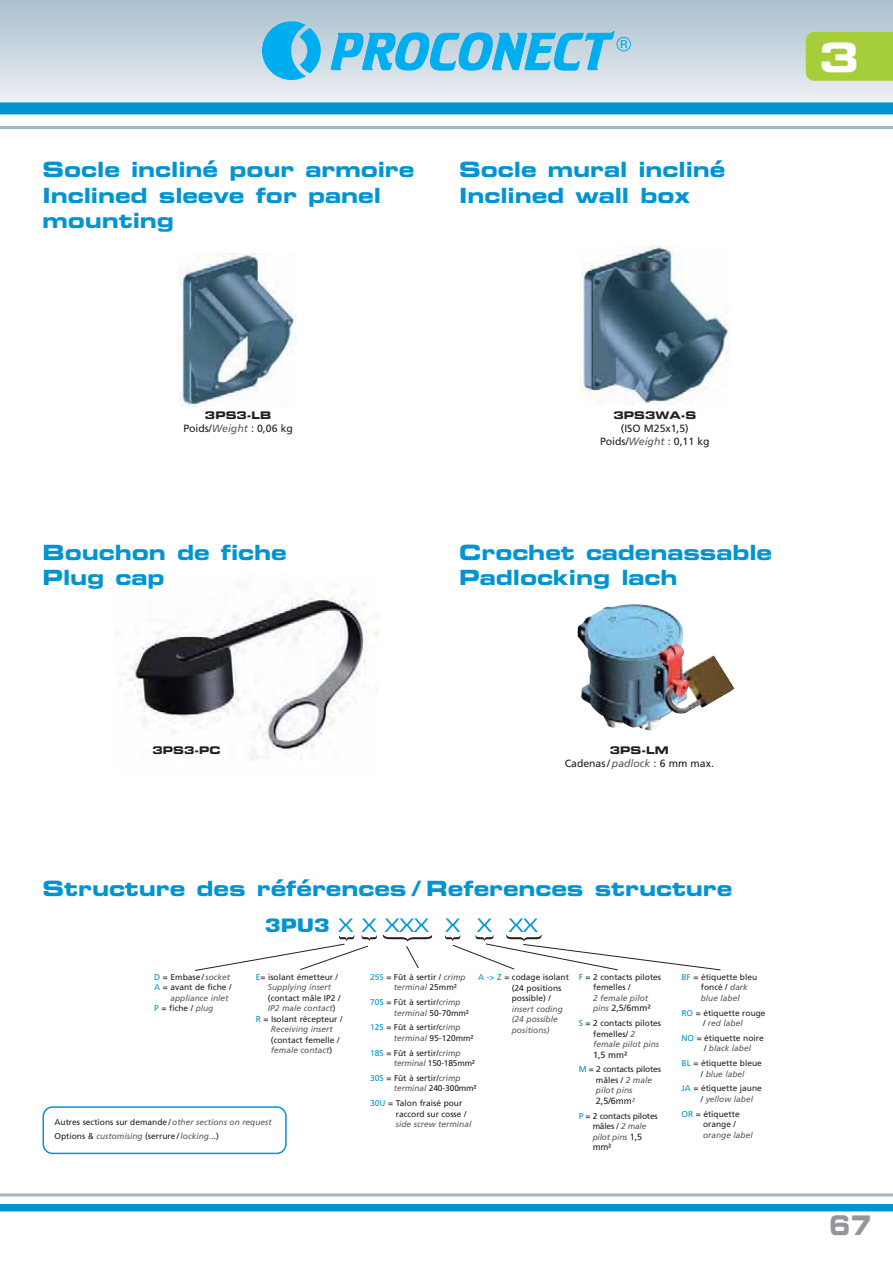
<style>
.page{position:relative;width:893px;height:1263px;background:#fff}
.page>*{position:absolute;margin:0;border:0;box-sizing:border-box;transform-origin:0 0}
.t1{font:40.5px "Eurostile LT Std Bold Ex 2";color:#fff}
.t2{font:27px "Eurostile LT Std Bold Ex 2";color:#939598;scale:.8 1}
.t3{font:21px/25.2px "Eurostile LT Std Bold Ex 2";letter-spacing:-.005em;color:#0094d3}
.t4{font:18px "Eurostile LT Std";color:#0094d3;scale:1.25 1}
.t5{font:10.5px/12.6px "Frutiger";color:#231f20;text-align:center}
.t6{font:10.5px "Eurostile LT Std Bold Ex 2";color:#231f20}
.t7{font:9px "Frutiger";color:#231f20}
.t8{font:8.4px/10.5px "Frutiger";color:#231f20}
.t9{font:italic 8.4px/10.5px "Frutiger";color:#58595b}
.t10{font:8.4px/10.5px "Frutiger";letter-spacing:-.025em;color:#231f20}
.s1{font-style:italic;color:#58595b}
.s2{font-family:"Eurostile";font-weight:700}
.s3{color:#0094d3}
.s4{font-style:normal;color:#231f20}
.s5{font-style:italic;font-size:8.4px;color:#58595b}
.s6{font-size:9px}
</style>
<div class="page">
<svg style="left:0;top:0;width:893px;height:115px;background:#c9d7e0"></svg>
<div style="left:806px;top:32px;width:87px;height:49px;background:#a6ce39"></div>
<hr style="left:0;top:1193px;width:893px;height:3px;background:#9bb7c7">
<hr style="left:0;top:126px;width:893px;height:3px;background:#9bb7c7">
<div style="left:0;top:1204px;width:893px;height:7px;background:#0094d3"></div>
<div style="left:0;top:102px;width:893px;height:12px;background:#0094d3"></div>
<svg style="left:262px;top:21px;width:59px;height:59px;background:#48bce9"></svg>
<svg style="left:331px;top:31px;width:300px;height:42px;background:#6ac3e7"></svg>
<img style="left:180px;top:253px;width:116px;height:154px">
<img style="left:580px;top:246px;width:150px;height:159px">
<img style="left:577px;top:604px;width:106px;height:45px">
<img style="left:128px;top:595px;width:250px;height:165px">
<svg style="left:195px;top:935px;width:182px;height:36px"></svg>
<svg style="left:445px;top:935px;width:276px;height:35px"></svg>
<svg style="left:383px;top:935px;width:49px;height:33px"></svg>
<svg style="left:43px;top:1106px;width:244px;height:48px"></svg>
<h3 class="t3" style="left:43px;top:158px;width:373px">Socle incliné pour armoire<br>Inclined sleeve for panel mounting</h3>
<h3 class="t3" style="left:459px;top:158px;width:268px">Socle mural incliné<br>Inclined wall box</h3>
<h1 class="t1" style="left:819px;top:37px;width:42px">3</h1>
<p class="t6" style="left:205px;top:410px;width:68px">3PS3-LB</p>
<p class="t5" style="left:183px;top:423px;width:111px">Poids/<span class="s1">Weight</span> : 0,06 kg</p>
<h3 class="t3" style="left:43px;top:541px;width:246px">Bouchon de fiche<br>Plug cap</h3>
<p class="t6" style="left:613px;top:410px;width:84px">3PS3WA-S</p>
<p class="t5" style="left:600px;top:423px;width:111px">(ISO M25x1,5)<br>Poids/<span class="s1">Weight</span> : 0,11 kg</p>
<h3 class="t3" style="left:459px;top:541px;width:314px">Crochet cadenassable<br>Padlocking lach</h3>
<p class="t6" style="left:152px;top:745px;width:70px">3PS3-PC</p>
<p class="t6" style="left:610px;top:745px;width:60px">3PS-LM</p>
<p class="t5" style="left:565px;top:758px;width:151px">Cadenas / <span class="s1">padlock</span> : 6 mm max.</p>
<h3 class="t3" style="left:43px;top:877px;width:691px">Structure des références / References structure</h3>
<h3 class="t4" style="left:265px;top:917px;width:220px"><span class="s2">3PU3</span> X X XXX X X XX</h3>
<p class="t8" style="left:154px;top:972px;width:77px"><span class="s3">D</span> = Embase / <span class="s1">socket</span></p>
<p class="t8" style="left:154px;top:983px;width:79px"><span class="s3">A</span> = avant de fiche /</p>
<p class="t9" style="left:170px;top:993px;width:60px">appliance inlet</p>
<p class="t8" style="left:154px;top:1004px;width:61px"><span class="s3">P</span> = fiche / <span class="s1">plug</span></p>
<p class="t8" style="left:268px;top:972px;width:72px;text-indent:-12px"><span class="s3">E</span>= isolant émetteur /<br><span class="s1">Supplying insert</span></p>
<p class="t8" style="left:268px;top:993px;width:74px">(contact mâle IP2 /</p>
<p class="t9" style="left:268px;top:1004px;width:69px">IP2 male contact<span class="s4">)</span></p>
<p class="t8" style="left:256px;top:1014px;width:88px"><span class="s3">R</span> = Isolant récepteur /</p>
<p class="t9" style="left:271px;top:1025px;width:63px">Receiving insert</p>
<p class="t8" style="left:271px;top:1035px;width:70px">(contact femelle / <span class="s1">female contact</span>)</p>
<p class="t8" style="left:55px;top:1115px;width:219px;line-height:14.7px">Autres sections sur demande / <span class="s1">other sections on request<br></span>Options &amp; <span class="s1">customising</span> (serrure / <span class="s1">locking.</span>..)</p>
<p class="t8" style="left:394px;top:972px;width:73px;text-indent:-24px"><span class="s3">25S</span> = Fût à sertir / <span class="s1">crimp terminal</span> 25mm²</p>
<p class="t8" style="left:394px;top:998px;width:77px;text-indent:-24px"><span class="s3">70S</span> = Fût à sertir/<span class="s1">crimp terminal</span> 50-70mm²</p>
<p class="t8" style="left:394px;top:1023px;width:81px;text-indent:-24px"><span class="s3">12S</span> = Fût à sertir/c<span class="s1">rimp terminal</span> 95-120mm²</p>
<p class="t8" style="left:394px;top:1048px;width:83px;text-indent:-24px"><span class="s3">18S</span> = Fût à sertir/<span class="s1">crimp terminal</span> 150-185mm²</p>
<p class="t8" style="left:394px;top:1073px;width:84px;text-indent:-24px"><span class="s3">30S</span> = Fût à sertir/<span class="s1">crimp terminal</span> 240-300mm²</p>
<p class="t8" style="left:396px;top:1099px;width:72px;text-indent:-26px"><span class="s3">30U</span> = Talon fraisé pour raccord sur cosse /</p>
<p class="t9" style="left:396px;top:1120px;width:77px">side screw terminal</p>
<p class="t8" style="left:512px;top:973px;width:59px;text-indent:-34px"><span class="s3">A -&gt; Z</span> = codage isolant (24 positions possible) /</p>
<p class="t9" style="left:512px;top:1004px;width:53px">insert coding (24 possible positions)</p>
<p class="t8" style="left:593px;top:972px;width:70px;text-indent:-14px"><span class="s3">F</span> = 2 contacts pilotes femelles /</p>
<p class="t9" style="left:593px;top:993px;width:56px">2 female pilot</p>
<p class="t7" style="left:593px;top:1005px;width:59px"><span class="s5">pins</span> 2,5/6mm²</p>
<p class="t8" style="left:593px;top:1019px;width:70px;text-indent:-14px"><span class="s3">S</span> = 2 contacts pilotes femelles/ <span class="s1">2 female pilot pins</span></p>
<p class="t7" style="left:593px;top:1051px;width:36px">1,5 mm²</p>
<p class="t10" style="left:596px;top:1065px;width:67px;text-indent:-17px"><span class="s3">M</span> = 2 contacts pilotes mâles / <span class="s1">2 male pilot pins</span></p>
<p class="t7" style="left:596px;top:1097px;width:41px">2,5/6mm<span class="s5">²</span></p>
<p class="t10" style="left:579px;top:1111px;width:80px;text-align:center"><span class="s3">P</span> = 2 contacts pilotes mâles / <span class="s1">2 male<br>pilot pins</span> <span class="s6">1,5</span></p>
<p class="t7" style="left:593px;top:1143px;width:20px">mm²</p>
<p class="t8" style="left:701px;top:972px;width:58px;text-indent:-19px"><span class="s3">BF</span> = étiquette bleu foncé / <span class="s1">dark blue label</span></p>
<p class="t8" style="left:681px;top:1008px;width:86px;text-align:center"><span class="s3">RO</span> = étiquette rouge / <span class="s1">red label</span></p>
<p class="t8" style="left:704px;top:1033px;width:61px;text-indent:-23px"><span class="s3">NO</span> = étiquette noire / <span class="s1">black label</span></p>
<p class="t8" style="left:681px;top:1059px;width:82px;text-align:center"><span class="s3">BL</span> = étiquette bleue / <span class="s1">blue label</span></p>
<p class="t8" style="left:701px;top:1084px;width:63px;text-indent:-19px"><span class="s3">JA</span> = étiquette jaune / <span class="s1">yellow label</span></p>
<p class="t8" style="left:703px;top:1109px;width:38px;text-indent:-22px"><span class="s3">OR</span> = étiquette orange /</p>
<p class="t9" style="left:703px;top:1130px;width:51px">orange label</p>
<h2 class="t2" style="left:829px;top:1212px;width:55px">67</h2>
</div>
